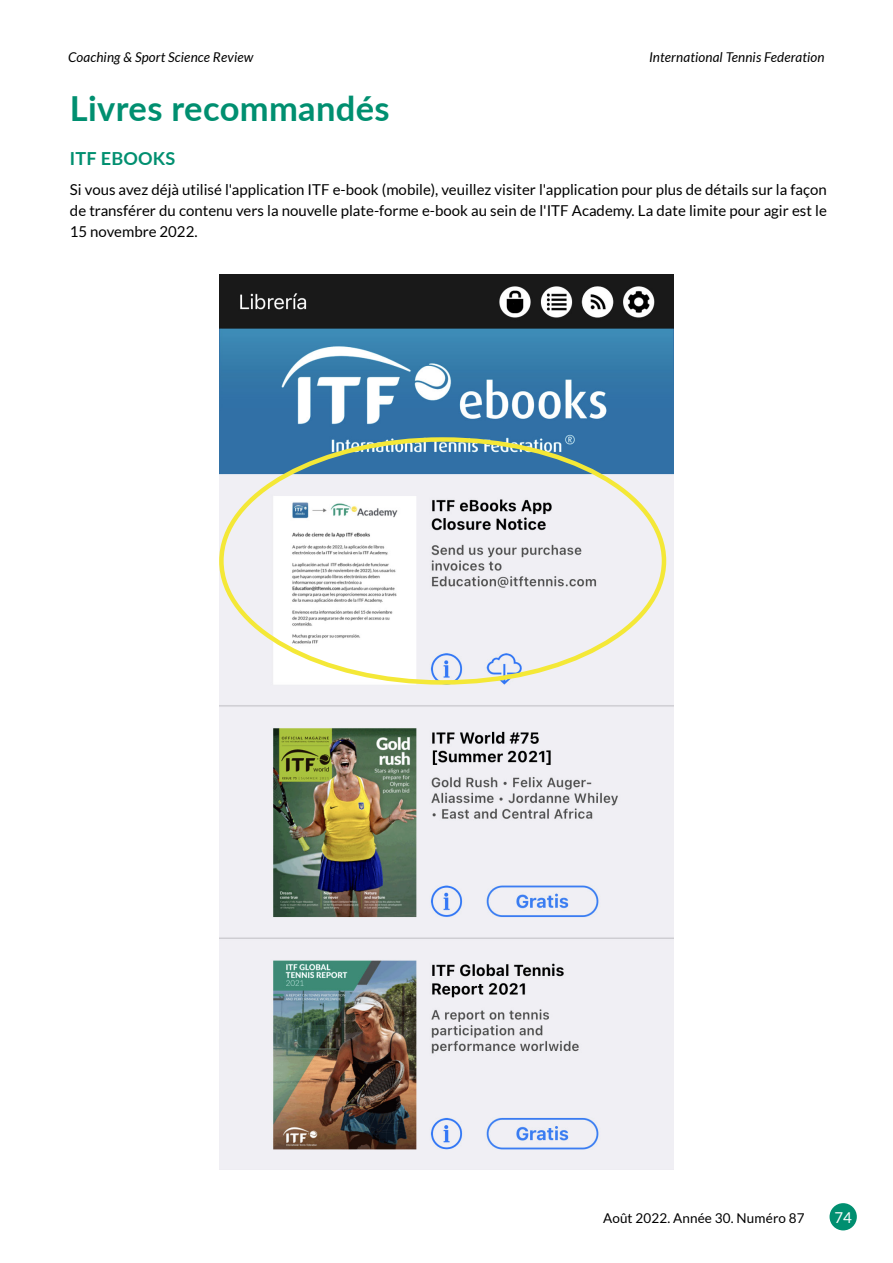
<style>
.page{position:relative;width:893px;height:1263px;background:#fff}
.page>*{position:absolute;margin:0;border:0;box-sizing:border-box;transform-origin:0 0}
.t1{font:700 34.5px "Lato";letter-spacing:.01em;color:#008f70}
.t2{font:700 18px "Lato";letter-spacing:.01em;color:#008f70}
.t3{font:15px/21px "Lato";color:#000;text-align:justify}
.t4{font:15px "Lato";color:#fff}
.t5{font:italic 13.5px "Lato";letter-spacing:.01em;color:#000}
.t6{font:13.5px "Lato";letter-spacing:.01em;color:#000}
</style>
<div class="page">
<div style="left:829px;top:1203px;width:28px;height:27px;background:#008f70;border-radius:50%"></div>
<img style="left:220px;top:274px;width:453px;height:895px">
<p class="t5" style="left:68px;top:50px;width:187px">Coaching &amp; Sport Science Review</p>
<p class="t5" style="left:649px;top:50px;width:177px">International Tennis Federation</p>
<h1 class="t1" style="left:70px;top:83px;width:321px">Livres recommandés</h1>
<p class="t2" style="left:70px;top:146px;width:107px">ITF EBOOKS</p>
<p class="t3" style="left:70px;top:179px;width:758px">Si vous avez déjà utilisé l'application ITF e-book (mobile), veuillez visiter l'application pour plus de détails sur la façon de transférer du contenu vers la nouvelle plate-forme e-book au sein de l'ITF Academy. La date limite pour agir est le 15 novembre 2022.</p>
<p class="t6" style="left:603px;top:1210px;width:203px">Août 2022. Année 30. Numéro 87</p>
<p class="t4" style="left:834px;top:1209px;width:19px">74</p>
</div>
